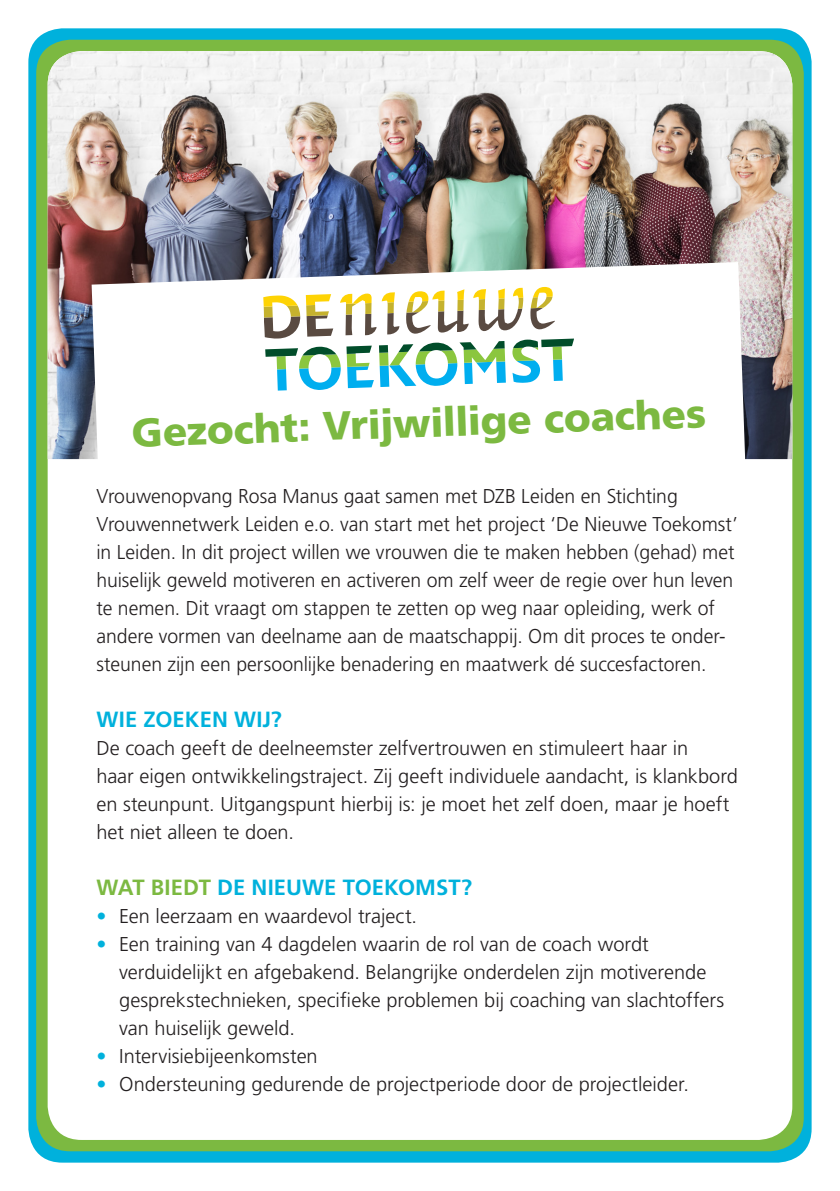
<style>
.page{position:relative;width:840px;height:1191px;background:#fff}
.page>*{position:absolute;margin:0;border:0;box-sizing:border-box;transform-origin:0 0}
.t1{font:900 40px "Frutiger LT Std";color:#7cb941}
.t2{font:700 22px "Frutiger LT Std";letter-spacing:.005em;color:#00b1dc}
.t3{font:300 20px/28px "Frutiger LT Std";color:#231f20}
.s1{color:#7cb941}
.s2{color:#00b1dc}
</style>
<div class="page">
<div style="left:28px;top:28px;width:783px;height:1134px;background:#00b1dc;border-radius:34px"></div>
<div style="left:36px;top:40px;width:767px;height:1111px;background:#7cb941;border-radius:34px"></div>
<div style="left:48px;top:51px;width:743px;height:1089px;background:#fff;border-radius:34px"></div>
<img style="left:48px;top:51px;width:743px;height:408px">
<svg style="left:92px;top:262px;width:653px;height:197px"></svg>
<svg style="left:263px;top:287px;width:310px;height:103px"></svg>
<h1 class="t1" style="left:131px;top:409px;width:575px;rotate:-2deg">Gezocht: Vrijwillige coaches</h1>
<p class="t3" style="left:96px;top:482px;width:642px">Vrouwenopvang Rosa Manus gaat samen met DZB Leiden en Stichting Vrouwennetwerk Leiden e.o. van start met het project ‘De Nieuwe Toekomst’ in Leiden. In dit project willen we vrouwen die te maken hebben (gehad) met huiselijk geweld motiveren en activeren om zelf weer de regie over hun leven te nemen. Dit vraagt om stappen te zetten op weg naar opleiding, werk of andere vormen van deelname aan de maatschappij. Om dit proces te onder&shy;steunen zijn een persoonlijke benadering en maatwerk dé succesfactoren.</p>
<p class="t2" style="left:96px;top:706px;width:187px">WIE ZOEKEN WIJ?</p>
<p class="t3" style="left:96px;top:734px;width:642px">De coach geeft de deelneemster zelfvertrouwen en stimuleert haar in<br>haar eigen ontwikkelingstraject. Zij geeft individuele aandacht, is klankbord en steunpunt. Uitgangspunt hierbij is: je moet het zelf doen, maar je hoeft het niet alleen te doen.</p>
<p class="t2" style="left:96px;top:874px;width:377px"><span class="s1">WAT BIEDT</span> DE NIEUWE TOEKOMST?</p>
<p class="t3" style="left:96px;top:902px;width:322px"><span class="s2">•</span> Een leerzaam en waardevol traject.</p>
<p class="t3" style="left:119px;top:930px;width:606px;text-indent:-23px"><span class="s2">•</span> Een training van 4 dagdelen waarin de rol van de coach wordt verduidelijkt en afgebakend. Belangrijke onderdelen zijn motiverende gesprekstechnieken, specifieke problemen bij coaching van slachtoffers van huiselijk geweld.</p>
<p class="t3" style="left:96px;top:1042px;width:223px"><span class="s2">•</span> Intervisiebijeenkomsten</p>
<p class="t3" style="left:96px;top:1070px;width:593px"><span class="s2">•</span> Ondersteuning gedurende de projectperiode door de projectleider.</p>
</div>
